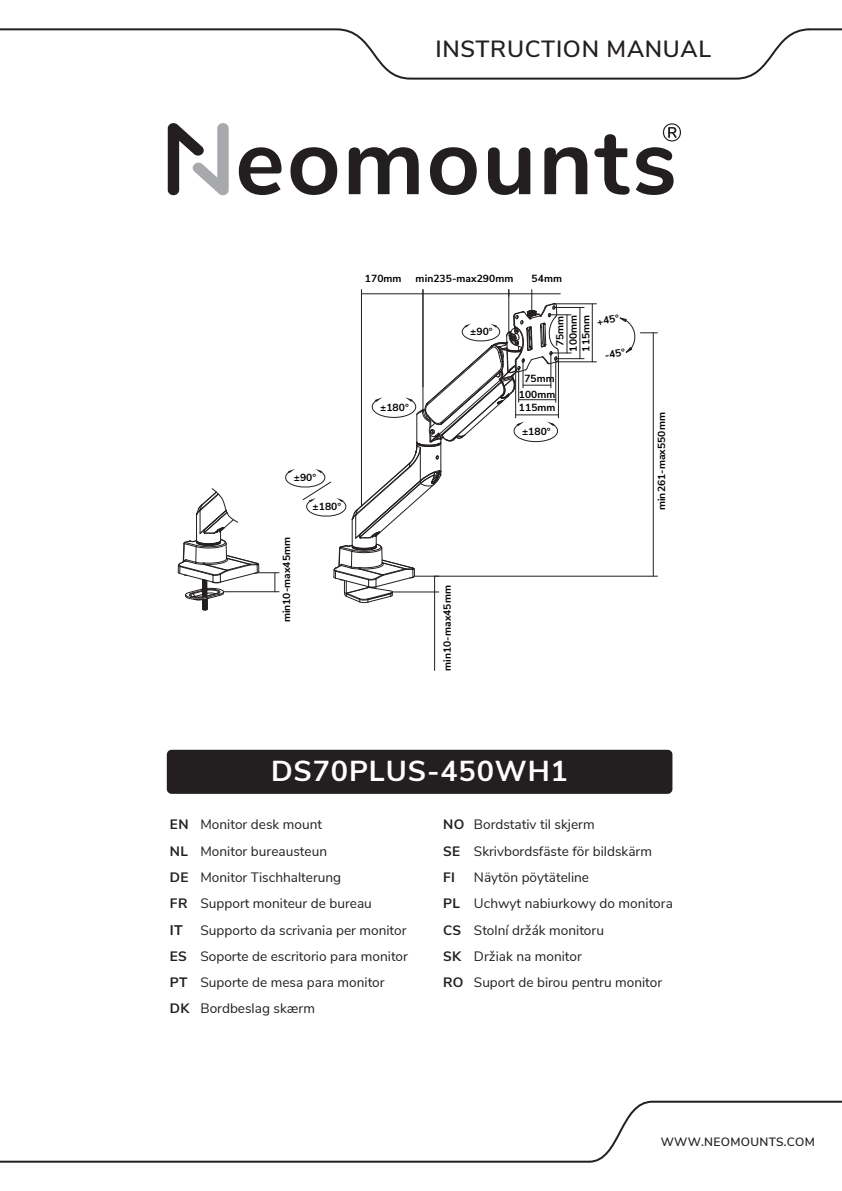
<style>
.page{position:relative;width:842px;height:1191px;background:#fff}
.page>*{position:absolute;margin:0;border:0;box-sizing:border-box;transform-origin:0 0}
.t1{font:700 28.8px "Nunito Sans";letter-spacing:.03em;color:#fff}
.t2{font:600 23.4px "Nunito Sans";letter-spacing:.03em;color:#231f20}
.t3{font:700 14px "Nunito Sans";color:#231f20}
.t4{font:13.6px/26.2px "Nunito Sans";color:#231f20}
.t5{font:700 13.6px/26.2px "Nunito Sans";letter-spacing:.03em;color:#231f20}
.t6{font:600 12px "Nunito Sans";letter-spacing:.03em;color:#231f20}
.t7{font:700 10.2px "Nunito Sans";letter-spacing:.005em;color:#000001}
</style>
<div class="page">
<svg style="left:636px;top:147px;width:38px;height:48px"></svg>
<svg style="left:663px;top:123px;width:18px;height:18px"></svg>
<svg style="left:168px;top:123px;width:61px;height:72px"></svg>
<svg style="left:349px;top:147px;width:70px;height:47px"></svg>
<svg style="left:290px;top:147px;width:47px;height:48px"></svg>
<svg style="left:430px;top:147px;width:47px;height:48px"></svg>
<svg style="left:594px;top:134px;width:36px;height:61px"></svg>
<svg style="left:544px;top:147px;width:43px;height:47px"></svg>
<svg style="left:488px;top:147px;width:42px;height:48px"></svg>
<svg style="left:239px;top:147px;width:43px;height:48px"></svg>
<div style="left:168px;top:750px;width:504px;height:43px;background:#231f20;border-radius:4px"></div>
<div style="left:167px;top:750px;width:505px;height:44px;border:1px solid #231f20;border-radius:4px"></div>
<svg style="left:0;top:1100px;width:842px;height:63px"></svg>
<svg style="left:0;top:28px;width:842px;height:52px"></svg>
<hr style="left:554px;top:303px;width:42px;height:1px;background:#231f20">
<hr style="left:557px;top:361px;width:39px;height:1px;background:#231f20">
<hr style="left:592px;top:304px;width:1px;height:58px;background:#231f20">
<hr style="left:434px;top:592px;width:1px;height:78px;background:#231f20">
<hr style="left:435px;top:576px;width:222px;height:1px;background:#231f20">
<hr style="left:653px;top:333px;width:1px;height:243px;background:#231f20">
<svg style="left:619px;top:317px;width:38px;height:36px"></svg>
<svg style="left:178px;top:290px;width:406px;height:320px"></svg>
<h2 class="t2" style="left:435px;top:32px;width:277px">INSTRUCTION MANUAL</h2>
<p class="t7" style="left:294px;top:470px;width:24px">±90°</p>
<p class="t7" style="left:279px;top:622px;width:87px;rotate:-90deg">min10-max45mm</p>
<p class="t7" style="left:313px;top:499px;width:30px">±180°</p>
<p class="t7" style="left:365px;top:271px;width:38px">170mm</p>
<p class="t7" style="left:416px;top:271px;width:99px">min235-max290mm</p>
<p class="t7" style="left:532px;top:271px;width:32px">54mm</p>
<p class="t7" style="left:380px;top:400px;width:30px">±180°</p>
<p class="t7" style="left:470px;top:324px;width:24px">±90°</p>
<p class="t7" style="left:596px;top:315px;width:24px;rotate:-11deg">+45°</p>
<p class="t7" style="left:603px;top:348px;width:22px;rotate:-11deg">-45°</p>
<p class="t7" style="left:566px;top:351px;width:38px;rotate:-90deg">100mm</p>
<p class="t7" style="left:578px;top:352px;width:38px;rotate:-90deg">115mm</p>
<p class="t7" style="left:553px;top:346px;width:32px;rotate:-90deg">75mm</p>
<p class="t7" style="left:524px;top:371px;width:32px">75mm</p>
<p class="t7" style="left:519px;top:387px;width:38px">100mm</p>
<p class="t7" style="left:519px;top:400px;width:38px">115mm</p>
<p class="t7" style="left:522px;top:424px;width:30px">±180°</p>
<p class="t7" style="left:440px;top:670px;width:87px;rotate:-90deg">min10-max45mm</p>
<p class="t7" style="left:654px;top:510px;width:99px;rotate:-90deg">min261-max550mm</p>
<h1 class="t1" style="left:271px;top:750px;width:298px">DS70PLUS-450WH1</h1>
<p class="t5" style="left:170px;top:810px;width:20px;text-align:justify">EN NL DE FR</p>
<p class="t3" style="left:170px;top:919px;width:14px">IT</p>
<p class="t5" style="left:170px;top:942px;width:21px">ES<br>PT<br>DK</p>
<p class="t4" style="left:200px;top:810px;width:209px">Monitor desk mount<br>Monitor bureausteun<br>Monitor Tischhalterung<br>Support moniteur de bureau<br>Supporto da scrivania per monitor<br>Soporte de escritorio para monitor<br>Suporte de mesa para monitor<br>Bordbeslag skærm</p>
<p class="t5" style="left:443px;top:810px;width:23px">NO<br>SE<br>FI<br>PL<br>CS<br>SK<br>RO</p>
<p class="t4" style="left:474px;top:810px;width:200px">Bordstativ til skjerm<br>Skrivbordsfäste för bildskärm<br>Näytön pöytäteline<br>Uchwyt nabiurkowy do monitora<br>Stolní držák monitoru<br>Držiak na monitor<br>Suport de birou pentru monitor</p>
<p class="t6" style="left:661px;top:1133px;width:156px">WWW.NEOMOUNTS.COM</p>
</div>
